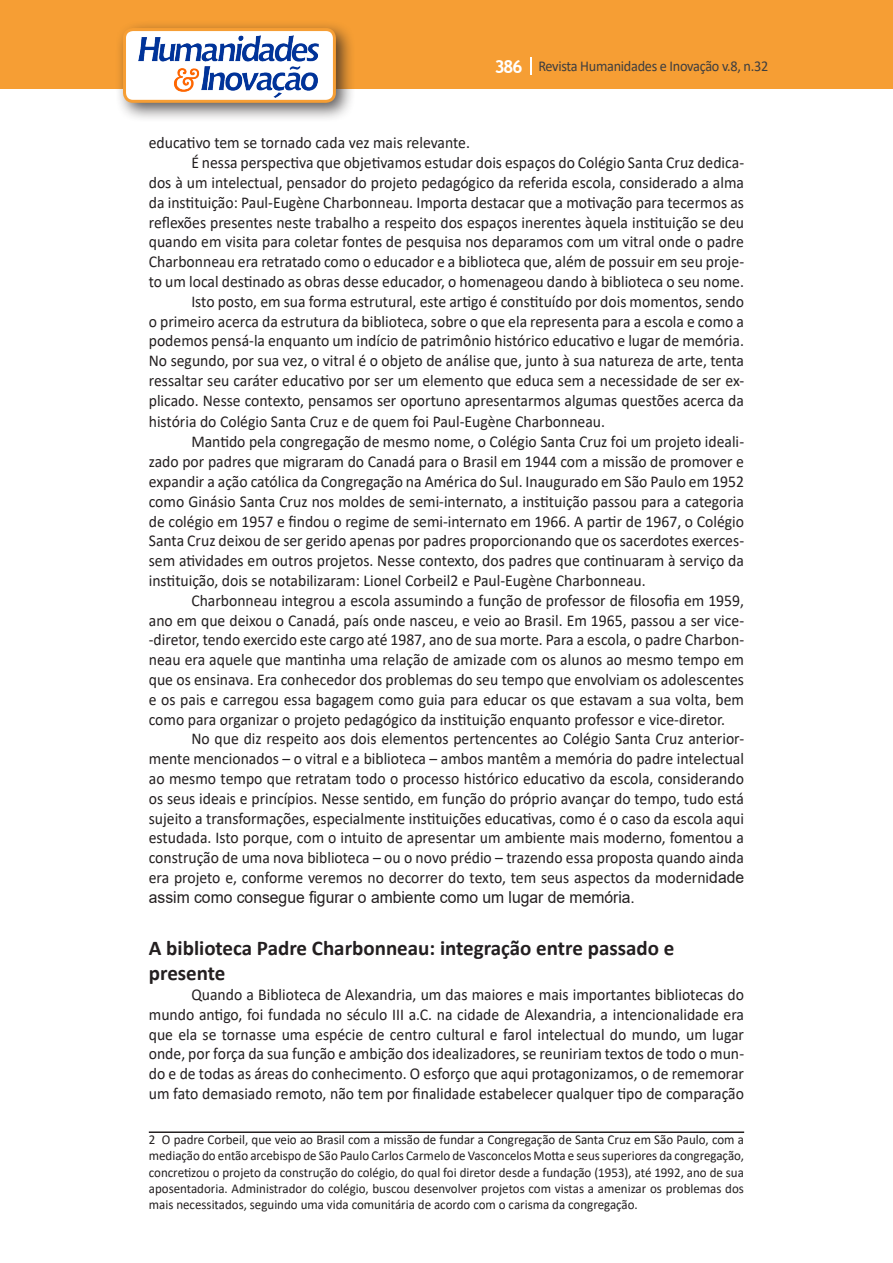
<style>
.page{position:relative;width:893px;height:1263px;background:#fff}
.page>*{position:absolute;margin:0;border:0;box-sizing:border-box;transform-origin:0 0}
.Titulo_2{font:700 21px/25.2px "Calibri";color:#231f20}
.Texto{font:16.5px/19.8px "Calibri";color:#231f20;text-align:justify;scale:.95 1}
.t1{font:15px "Calibri";letter-spacing:-.02em;color:#3e3e3f;scale:.95 1}
.Rodapé{font:13.5px/16.2px "Calibri";color:#231f20;text-align:justify;scale:.96 1}
.s1{font-family:"Trebuchet MS";font-weight:700;font-size:18px;color:#fff}
.s2{font-family:"Arial"}
</style>
<div class="page">
<div style="left:0;top:0;width:893px;height:88px;background:#f69e34"></div>
<svg style="left:530px;top:57px;width:2px;height:18px"></svg>
<div style="left:115px;top:20px;width:241px;height:103px;background:#231f20;opacity:.75"></div>
<div style="left:125px;top:30px;width:209px;height:71px;background:#fff;border-radius:9px"></div>
<img style="left:138px;top:35px;width:181px;height:62px">
<div style="left:123px;top:28px;width:213px;height:75px;border:3px solid #f69e34;border-radius:9px"></div>
<hr style="left:149px;top:1131px;width:595px;height:2px;background:#231f20">
<p class="t1" style="left:495px;top:56px;width:290px"><span class="s1">386</span> Revista Humanidades e Inovação v.8, n.32</p>
<p class="Texto" style="left:149px;top:133px;width:340px">educativo tem se tornado cada vez mais relevante.</p>
<p class="Texto" style="left:149px;top:152px;width:628px;text-indent:43px">É nessa perspectiva que objetivamos estudar dois espaços do Colégio Santa Cruz dedica&shy;dos à um intelectual, pensador do projeto pedagógico da referida escola, considerado a alma da instituição: Paul-Eugène Charbonneau. Importa destacar que a motivação para tecermos as reflexões presentes neste trabalho a respeito dos espaços inerentes àquela instituição se deu quando em visita para coletar fontes de pesquisa nos deparamos com um vitral onde o padre Charbonneau era retratado como o educador e a biblioteca que, além de possuir em seu proje&shy;to um local destinado as obras desse educador, o homenageou dando à biblioteca o seu nome.</p>
<p class="Texto" style="left:149px;top:291px;width:628px;text-indent:43px">Isto posto, em sua forma estrutural, este artigo é constituído por dois momentos, sendo o primeiro acerca da estrutura da biblioteca, sobre o que ela representa para a escola e como a podemos pensá-la enquanto um indício de patrimônio histórico educativo e lugar de memória.<br>No segundo, por sua vez, o vitral é o objeto de análise que, junto à sua natureza de arte, tenta ressaltar seu caráter educativo por ser um elemento que educa sem a necessidade de ser ex&shy;plicado. Nesse contexto, pensamos ser oportuno apresentarmos algumas questões acerca da</p>
<p class="Texto" style="left:149px;top:412px;width:482px">história do Colégio Santa Cruz e de quem foi Paul-Eugène Charbonneau.</p>
<p class="Texto" style="left:149px;top:431px;width:628px;text-indent:43px">Mantido pela congregação de mesmo nome, o Colégio Santa Cruz foi um projeto ideali&shy;zado por padres que migraram do Canadá para o Brasil em 1944 com a missão de promover e expandir a ação católica da Congregação na América do Sul. Inaugurado em São Paulo em 1952 como Ginásio Santa Cruz nos moldes de semi-internato, a instituição passou para a categoria de colégio em 1957 e findou o regime de semi-internato em 1966. A partir de 1967, o Colégio Santa Cruz deixou de ser gerido apenas por padres proporcionando que os sacerdotes exerces&shy;sem atividades em outros projetos. Nesse contexto, dos padres que continuaram à serviço da instituição, dois se notabilizaram: Lionel Corbeil2 e Paul-Eugène Charbonneau.</p>
<p class="Texto" style="left:149px;top:590px;width:628px;text-indent:43px">Charbonneau integrou a escola assumindo a função de professor de filosofia em 1959, ano em que deixou o Canadá, país onde nasceu, e veio ao Brasil. Em 1965, passou a ser vice--diretor, tendo exercido este cargo até 1987, ano de sua morte. Para a escola, o padre Charbon&shy;neau era aquele que mantinha uma relação de amizade com os alunos ao mesmo tempo em que os ensinava. Era conhecedor dos problemas do seu tempo que envolviam os adolescentes e os pais e carregou essa bagagem como guia para educar os que estavam a sua volta, bem como para organizar o projeto pedagógico da instituição enquanto professor e vice-diretor.</p>
<p class="Texto" style="left:149px;top:728px;width:628px;text-indent:43px">No que diz respeito aos dois elementos pertencentes ao Colégio Santa Cruz anterior&shy;mente mencionados – o vitral e a biblioteca – ambos mantêm a memória do padre intelectual ao mesmo tempo que retratam todo o processo histórico educativo da escola, considerando os seus ideais e princípios. Nesse sentido, em função do próprio avançar do tempo, tudo está sujeito a transformações, especialmente instituições educativas, como é o caso da escola aqui estudada. Isto porque, com o intuito de apresentar um ambiente mais moderno, fomentou a construção de uma nova biblioteca – ou o novo prédio – trazendo essa proposta quando ainda era projeto e, conforme veremos no decorrer do texto, tem seus aspectos da moderni<span class="s2">dade assim como consegue figurar o ambiente como um lugar de memória.</span></p>
<p class="Titulo_2" style="left:149px;top:935px;width:527px">A biblioteca Padre Charbonneau: integração entre passado e presente</p>
<p class="Texto" style="left:149px;top:984px;width:628px;text-indent:43px">Quando a Biblioteca de Alexandria, um das maiores e mais importantes bibliotecas do mundo antigo, foi fundada no século III a.C. na cidade de Alexandria, a intencionalidade era que ela se tornasse uma espécie de centro cultural e farol intelectual do mundo, um lugar onde, por força da sua função e ambição dos idealizadores, se reuniriam textos de todo o mun&shy;do e de todas as áreas do conhecimento. O esforço que aqui protagonizamos, o de rememorar um fato demasiado remoto, não tem por finalidade estabelecer qualquer tipo de comparação</p>
<p class="Rodapé" style="left:149px;top:1131px;width:621px">2 O padre Corbeil, que veio ao Brasil com a missão de fundar a Congregação de Santa Cruz em São Paulo, com a mediação do então arcebispo de São Paulo Carlos Carmelo de Vasconcelos Motta e seus superiores da congregação, concretizou o projeto da construção do colégio, do qual foi diretor desde a fundação (1953), até 1992, ano de sua aposentadoria. Administrador do colégio, buscou desenvolver projetos com vistas a amenizar os problemas dos mais necessitados, seguindo uma vida comunitária de acordo com o carisma da congregação.</p>
</div>
